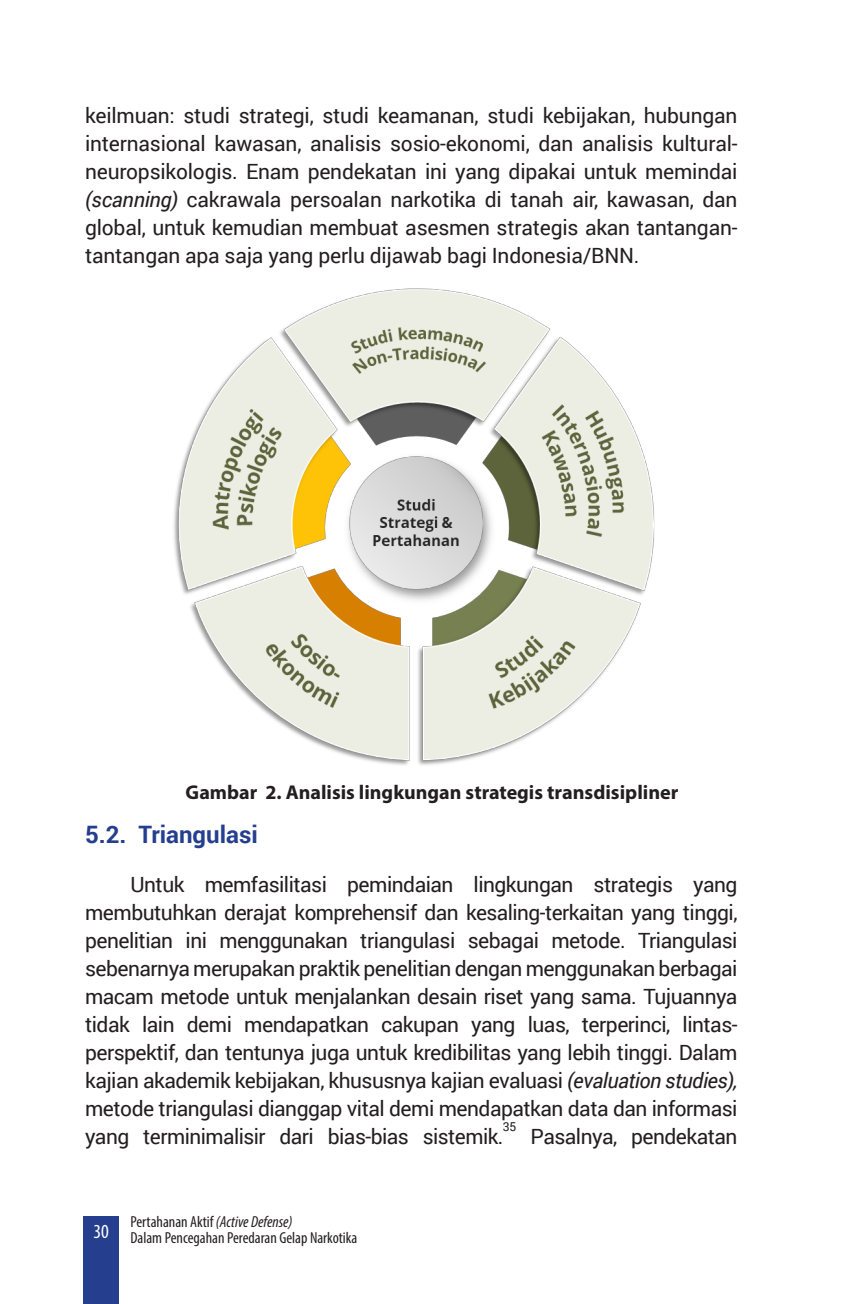
<style>
.page{position:relative;width:851px;height:1304px;background:#fff}
.page>*{position:absolute;margin:0;border:0;box-sizing:border-box;transform-origin:0 0}
.TeksSubb_W{font:700 24px "Roboto";color:#253f8e}
.t1{font:21px/28px "Roboto";letter-spacing:-.025em;color:#231f20;text-align:justify}
.teks_sub{font:700 20px "Myriad Pro";color:#231f20}
.t2{font:condensed 20px "Myriad Pro";color:#fff}
.t3{font:condensed 16px/16px "Myriad Pro";color:#231f20}
.t4{font:12.2px "Roboto";color:#231f20}
.s1{font-style:italic}
</style>
<div class="page">
<div style="left:83px;top:1216px;width:36px;height:28px;background:#253f8e"></div>
<div style="left:83px;top:1242px;width:36px;height:62px;background:#253f8e"></div>
<img style="left:173px;top:288px;width:482px;height:477px">
<p class="t1" style="left:85px;top:100px;width:653px">keilmuan: studi strategi, studi keamanan, studi kebijakan, hubungan internasional kawasan, analisis sosio-ekonomi, dan analisis kultural&shy;neuropsikologis. Enam pendekatan ini yang dipakai untuk memindai <span class="s1">(scanning)</span> cakrawala persoalan narkotika di tanah air, kawasan, dan global, untuk kemudian membuat asesmen strategis akan tantangan&shy;tantangan apa saja yang perlu dijawab bagi Indonesia/BNN.</p>
<p class="teks_sub" style="left:185px;top:779px;width:494px">Gambar 2. Analisis lingkungan strategis transdisipliner</p>
<p class="TeksSubb_W" style="left:85px;top:817px;width:174px">5.2. Triangulasi</p>
<p class="t1" style="left:85px;top:870px;width:654px;text-indent:45px">Untuk memfasilitasi pemindaian lingkungan strategis yang membutuhkan derajat komprehensif dan kesaling-terkaitan yang tinggi, penelitian ini menggunakan triangulasi sebagai metode. Triangulasi sebenarnya merupakan praktik penelitian dengan menggunakan berbagai macam metode untuk menjalankan desain riset yang sama. Tujuannya tidak lain demi mendapatkan cakupan yang luas, terperinci, lintas&shy;perspektif, dan tentunya juga untuk kredibilitas yang lebih tinggi. Dalam kajian akademik kebijakan, khususnya kajian evaluasi <span class="s1">(evaluation studies), </span>metode triangulasi dianggap vital demi mendapatkan data dan informasi yang terminimalisir dari bias-bias sistemik.</p>
<p class="t4" style="left:503px;top:1118px;width:15px">35</p>
<p class="t1" style="left:530px;top:1122px;width:208px">Pasalnya, pendekatan</p>
<p class="t2" style="left:93px;top:1219px;width:17px">30</p>
<p class="t3" style="left:130px;top:1214px;width:228px">Pertahanan Aktif <span class="s1">(Active Defense)<br></span>Dalam Pencegahan Peredaran Gelap Narkotika</p>
</div>
